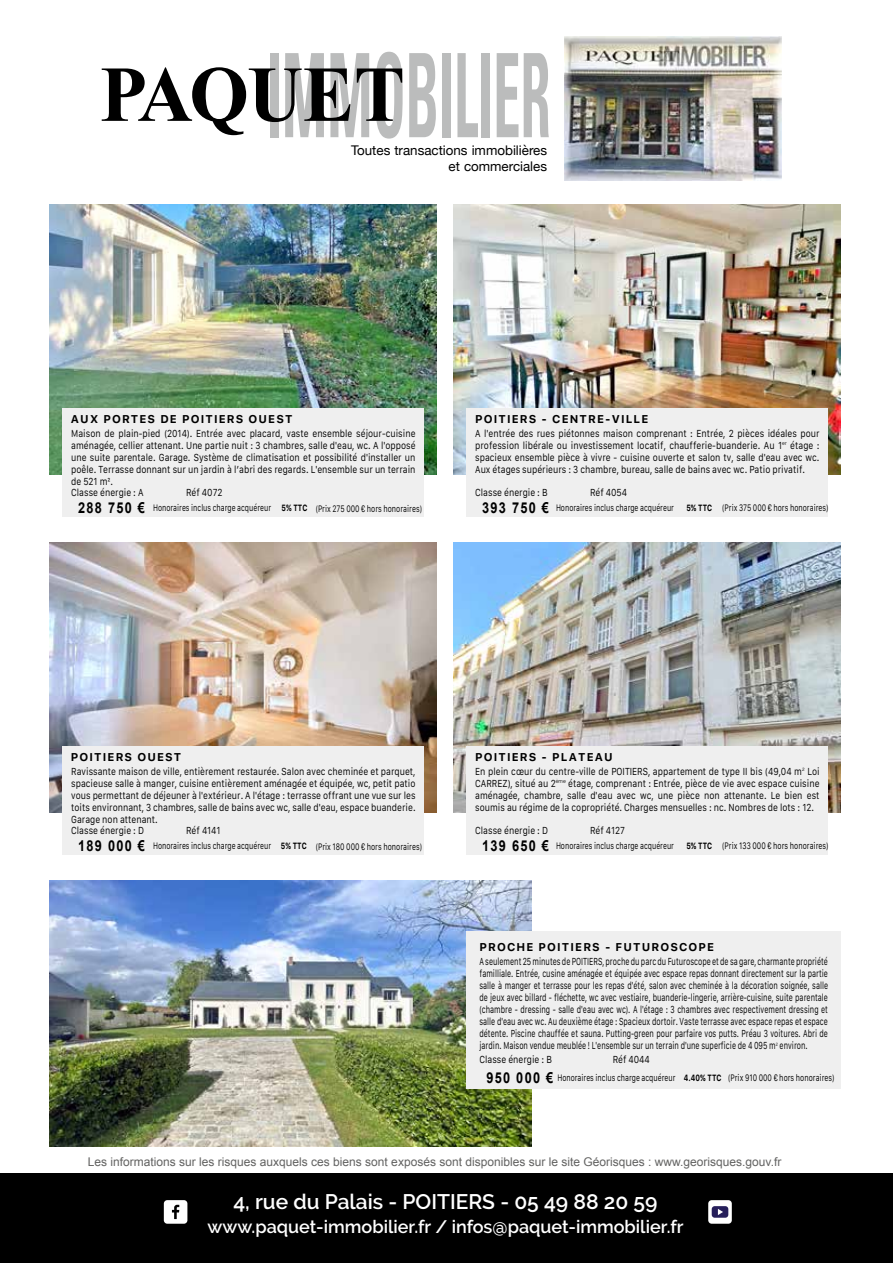
<style>
.page{position:relative;width:893px;height:1263px;background:#fff}
.page>*{position:absolute;margin:0;border:0;box-sizing:border-box;transform-origin:0 0}
.t1{font:600 21px "Raleway";color:#fff}
.t2{font:600 18px "Raleway";color:#fff}
.t3{font:13.35px/16px "Helvetica Neue";color:#000;text-align:right}
.t4{font:12px "Arial";color:#626261}
.t5{font:700 11.25px "Galvji";letter-spacing:.1em;color:#000}
.t6{font:9.75px/12px "Galvji";color:#000;text-align:justify;scale:.85 1}
.t7{font:9.75px/12px "Galvji";color:#000;text-align:justify;scale:.71 1}
.t8{font:9px "Galvji";color:#000;scale:.74 1}
.t9{font:9px "Galvji";color:#000;scale:.75 1}
.s1{font-family:"Arial";font-weight:700;font-size:15px}
.s2{font-weight:700}
</style>
<div class="page">
<img style="left:50px;top:204px;width:387px;height:270px">
<img style="left:454px;top:204px;width:387px;height:270px">
<div style="left:63px;top:408px;width:361px;height:109px;background:#efefef"></div>
<div style="left:467px;top:408px;width:361px;height:109px;background:#efefef"></div>
<div style="left:0;top:1174px;width:893px;height:89px;background:#000"></div>
<svg style="left:409px;top:53px;width:27px;height:84px"></svg>
<div style="left:442px;top:53px;width:8px;height:84px;background:#bbbcbc"></div>
<svg style="left:457px;top:53px;width:21px;height:84px"></svg>
<div style="left:482px;top:53px;width:8px;height:84px;background:#bbbcbc"></div>
<svg style="left:497px;top:53px;width:21px;height:84px"></svg>
<svg style="left:524px;top:53px;width:25px;height:84px"></svg>
<svg style="left:102px;top:52px;width:301px;height:87px"></svg>
<img style="left:564px;top:36px;width:217px;height:145px">
<img style="left:50px;top:881px;width:481px;height:266px">
<div style="left:467px;top:931px;width:374px;height:158px;background:#efefef"></div>
<div style="left:164px;top:1200px;width:23px;height:24px;background:#fff;border-radius:3px"></div>
<svg style="left:172px;top:1205px;width:7px;height:14px"></svg>
<div style="left:708px;top:1200px;width:24px;height:24px;background:#fff;border-radius:3px"></div>
<svg style="left:712px;top:1206px;width:16px;height:12px"></svg>
<img style="left:50px;top:542px;width:387px;height:270px">
<img style="left:454px;top:542px;width:387px;height:270px">
<div style="left:63px;top:746px;width:361px;height:109px;background:#efefef"></div>
<div style="left:467px;top:746px;width:361px;height:109px;background:#efefef"></div>
<h3 class="t3" style="left:351px;top:143px;width:198px">Toutes transactions immobilières et commerciales</h3>
<p class="t5" style="left:71px;top:413px;width:223px">AUX PORTES DE POITIERS OUEST</p>
<p class="t5" style="left:475px;top:413px;width:175px">POITIERS - CENTRE-VILLE</p>
<p class="t6" style="left:71px;top:427px;width:407px">Maison de plain-pied (2014). Entrée avec placard, vaste ensemble séjour-cuisine aménagée, cellier attenant. Une partie nuit : 3 chambres, salle d'eau, wc. A l'opposé une suite parentale. Garage. Système de climatisation et possibilité d'installer un poêle. Terrasse donnant sur un jardin à l’abri des regards. L'ensemble sur un terrain de 521 m².</p>
<p class="t6" style="left:475px;top:427px;width:407px">A l'entrée des rues piétonnes maison comprenant : Entrée, 2 pièces idéales pour profession libérale ou investissement locatif, chaufferie-buanderie. Au 1<sup>er</sup> étage : spacieux ensemble pièce à vivre - cuisine ouverte et salon tv, salle d'eau avec wc.<br>Aux étages supérieurs : 3 chambre, bureau, salle de bains avec wc. Patio privatif.</p>
<p class="t6" style="left:71px;top:487px;width:87px">Classe énergie : A</p>
<p class="t6" style="left:186px;top:487px;width:44px">Réf 4072</p>
<p class="t6" style="left:475px;top:487px;width:87px">Classe énergie : B</p>
<p class="t6" style="left:590px;top:487px;width:45px">Réf 4054</p>
<p class="t8" style="left:78px;top:503px;width:466px"><span class="s1">288 750 €</span> Honoraires inclus charge acquéreur <span class="s2">5% TTC</span> (Prix 275 000 € hors honoraires)</p>
<p class="t8" style="left:482px;top:503px;width:261px"><span class="s1">393 750 €</span> Honoraires inclus charge acquéreur</p>
<p class="t9" style="left:686px;top:503px;width:191px"><span class="s2">5% TTC</span> (Prix 375 000 € hors honoraires)</p>
<p class="t5" style="left:71px;top:751px;width:112px">POITIERS OUEST</p>
<p class="t5" style="left:475px;top:751px;width:139px">POITIERS - PLATEAU</p>
<p class="t6" style="left:71px;top:765px;width:407px">Ravissante maison de ville, entièrement restaurée. Salon avec cheminée et parquet, spacieuse salle à manger, cuisine entièrement aménagée et équipée, wc, petit patio vous permettant de déjeuner à l'extérieur. A l'étage : terrasse offrant une vue sur les toits environnant, 3 chambres, salle de bains avec wc, salle d'eau, espace buanderie.<br>Garage non attenant.</p>
<p class="t6" style="left:475px;top:765px;width:407px">En plein cœur du centre-ville de POITIERS, appartement de type II bis (49,04 m<sup>2</sup> Loi CARREZ), situé au 2<sup>ème</sup> étage, comprenant : Entrée, pièce de vie avec espace cuisine aménagée, chambre, salle d'eau avec wc, une pièce non attenante. Le bien est soumis au régime de la copropriété. Charges mensuelles : nc. Nombres de lots : 12.</p>
<p class="t6" style="left:71px;top:825px;width:87px">Classe énergie : D</p>
<p class="t6" style="left:186px;top:825px;width:42px">Réf 4141</p>
<p class="t6" style="left:475px;top:825px;width:87px">Classe énergie : D</p>
<p class="t6" style="left:590px;top:825px;width:43px">Réf 4127</p>
<p class="t8" style="left:78px;top:841px;width:466px"><span class="s1">189 000 €</span> Honoraires inclus charge acquéreur <span class="s2">5% TTC</span> (Prix 180 000 € hors honoraires)</p>
<p class="t8" style="left:482px;top:841px;width:261px"><span class="s1">139 650 €</span> Honoraires inclus charge acquéreur</p>
<p class="t9" style="left:686px;top:841px;width:191px"><span class="s2">5% TTC</span> (Prix 133 000 € hors honoraires)</p>
<p class="t5" style="left:479px;top:940px;width:236px">PROCHE POITIERS - FUTUROSCOPE</p>
<p class="t7" style="left:479px;top:956px;width:493px">A seulement 25 minutes de POITIERS, proche du parc du Futuroscope et de sa gare, charmante propriété familliale. Entrée, cusine aménagée et équipée avec espace repas donnant directement sur la partie salle à manger et terrasse pour les repas d'été, salon avec cheminée à la décoration soignée, salle de jeux avec billard - fléchette, wc avec vestiaire, buanderie-lingerie, arrière-cuisine, suite parentale (chambre - dressing - salle d'eau avec wc). A l'étage : 3 chambres avec respectivement dressing et salle d'eau avec wc. Au deuxième étage : Spacieux dortoir. Vaste terrasse avec espace repas et espace détente. Piscine chauffée et sauna. Putting-green pour parfaire vos putts. Préau 3 voitures. Abri de jardin. Maison vendue meublée ! L'ensemble sur un terrain d'une superficie de 4 095 m<sup>2</sup> environ.</p>
<p class="t6" style="left:479px;top:1053px;width:87px">Classe énergie : B</p>
<p class="t6" style="left:613px;top:1053px;width:45px">Réf 4044</p>
<p class="t8" style="left:486px;top:1073px;width:472px"><span class="s1">950 000 €</span> Honoraires inclus charge acquéreur <span class="s2">4.40% TTC</span> (Prix 910 000 € hors honoraires)</p>
<p class="t4" style="left:88px;top:1154px;width:695px">Les informations sur les risques auxquels ces biens sont exposés sont disponibles sur le site Géorisques : www.georisques.gouv.fr</p>
<h1 class="t1" style="left:233px;top:1190px;width:425px">4, rue du Palais - POITIERS - 05 49 88 20 59</h1>
<h2 class="t2" style="left:208px;top:1216px;width:478px">www.paquet-immobilier.fr / infos@paquet-immobilier.fr</h2>
</div>
